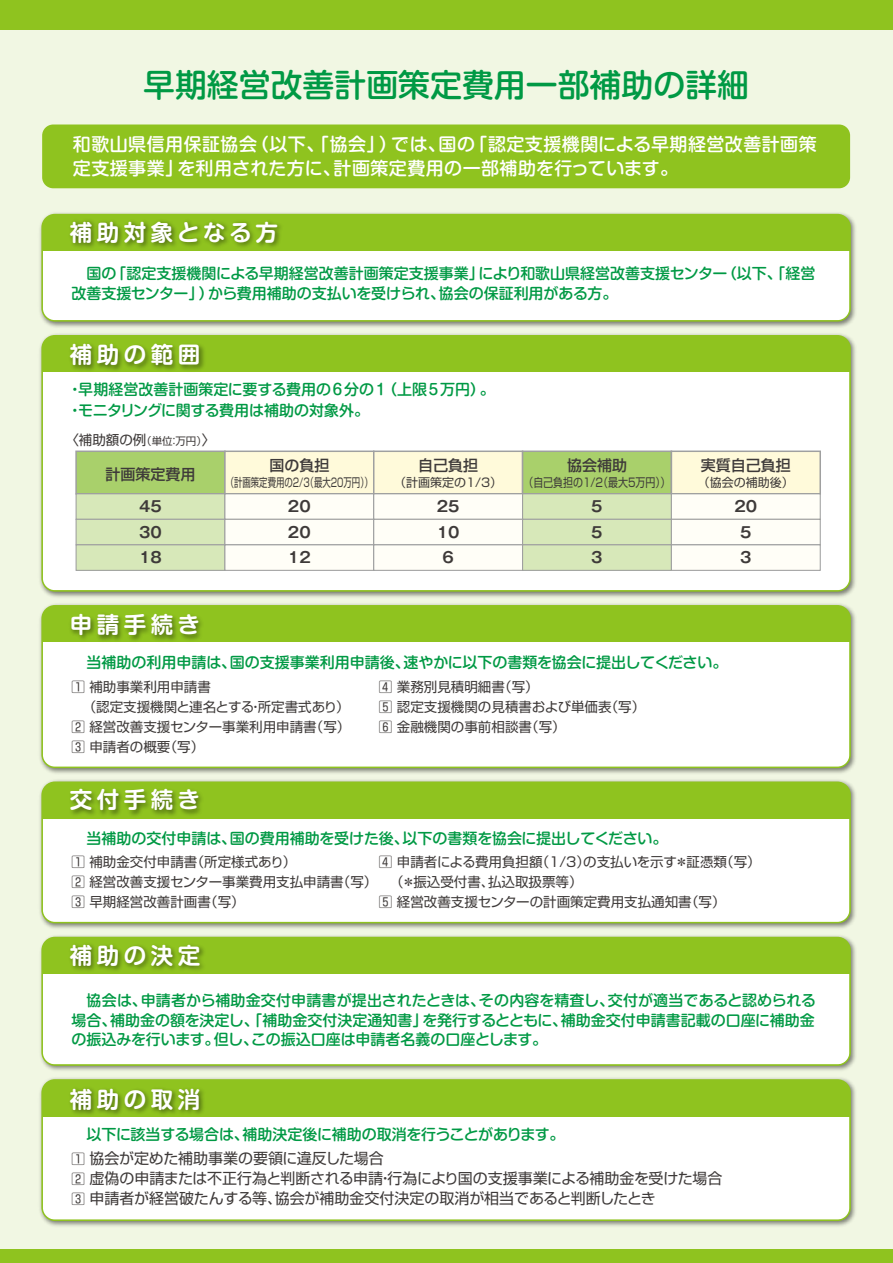
<style>
.page{position:relative;width:893px;height:1263px;background:#f1f7e3}
.page>*{position:absolute;margin:0;border:0;box-sizing:border-box;transform-origin:0 0}
.t1{font:500 31.95px "Shin M Go Pro";color:#094}
.t2{font:700 22.5px "Shin M Go Pro De";letter-spacing:.2em;color:#fff}
.t3{font:700 22.5px "Shin M Go Pro De";letter-spacing:.165em;color:#fff}
.t4{font:500 18px/24px "Shin M Go Pro";letter-spacing:.025em;color:#fff}
.t5{font:500 15px/19.5px "Shin M Go Pro";color:#094}
.t6{font:15px/20.2px "Shin Go Pro";letter-spacing:-.01em;color:#3e3a39}
.t7{font:500 15px "Shin M Go Pro";letter-spacing:-.02em;color:#094}
.t8{font:500 15px "Shin Go Pro";color:#3e3a39}
.t9{font:700 15px/25.5px "Gothic MB101 Pro De";color:#3e3a39;text-align:justify}
.t10{font:13.5px/20.2px "Shin Go Pro";color:#3e3a39}
.t11{font:12px "Shin Go Pro";color:#3e3a39;scale:.7 1}
.t12{font:12px "Shin Go Pro";color:#3e3a39}
.t13{font:12px "Shin Go Pro";color:#3e3a39;scale:.83 1}
.s1{font-size:10.5px}
.s2{font-size:13.5px}
</style>
<div class="page">
<div style="left:42px;top:124px;width:808px;height:64px;background:#8fc31f;border-radius:11px"></div>
<img style="left:40px;top:213px;width:816px;height:716px">
<div style="left:42px;top:251px;width:808px;height:70px;background:#fff"></div>
<div style="left:42px;top:215px;width:808px;height:36px;background:#8fc31f"></div>
<div style="left:41px;top:214px;width:810px;height:108px;border:2px solid #8fc31f;border-radius:13px"></div>
<img style="left:66px;top:216px;width:226px;height:38px">
<img style="left:40px;top:935px;width:816px;height:136px">
<div style="left:42px;top:974px;width:808px;height:91px;background:#fff"></div>
<div style="left:42px;top:937px;width:808px;height:37px;background:#8fc31f"></div>
<div style="left:41px;top:937px;width:810px;height:129px;border:2px solid #8fc31f;border-radius:13px"></div>
<img style="left:66px;top:939px;width:148px;height:39px">
<img style="left:40px;top:1078px;width:816px;height:148px">
<div style="left:42px;top:1116px;width:808px;height:104px;background:#fff"></div>
<div style="left:42px;top:1080px;width:808px;height:36px;background:#8fc31f"></div>
<div style="left:41px;top:1079px;width:810px;height:142px;border:2px solid #8fc31f;border-radius:13px"></div>
<img style="left:66px;top:1088px;width:148px;height:34px">
<div style="left:42px;top:642px;width:808px;height:125px;background:#fff"></div>
<div style="left:42px;top:606px;width:808px;height:36px;background:#8fc31f"></div>
<div style="left:41px;top:605px;width:810px;height:163px;border:2px solid #8fc31f;border-radius:13px"></div>
<img style="left:66px;top:614px;width:146px;height:32px">
<div style="left:42px;top:818px;width:808px;height:104px;background:#fff"></div>
<div style="left:42px;top:782px;width:808px;height:36px;background:#8fc31f"></div>
<div style="left:41px;top:781px;width:810px;height:142px;border:2px solid #8fc31f;border-radius:13px"></div>
<img style="left:66px;top:790px;width:146px;height:31px">
<div style="left:42px;top:372px;width:808px;height:219px;background:#fff"></div>
<div style="left:42px;top:336px;width:808px;height:36px;background:#8fc31f"></div>
<div style="left:41px;top:335px;width:810px;height:257px;border:2px solid #8fc31f;border-radius:13px"></div>
<div style="left:76px;top:451px;width:149px;height:43px;background:#a9d06b"></div>
<div style="left:75px;top:450px;width:151px;height:45px;border:2px solid #9fa0a0"></div>
<div style="left:225px;top:451px;width:149px;height:43px;background:#fffada"></div>
<div style="left:224px;top:450px;width:150px;height:45px;border:2px solid #9fa0a0"></div>
<div style="left:374px;top:451px;width:149px;height:43px;background:#fffada"></div>
<div style="left:373px;top:450px;width:150px;height:45px;border:2px solid #9fa0a0"></div>
<div style="left:523px;top:451px;width:148px;height:43px;background:#a9d06b"></div>
<div style="left:522px;top:450px;width:150px;height:45px;border:2px solid #9fa0a0"></div>
<div style="left:671px;top:451px;width:149px;height:43px;background:#fffada"></div>
<div style="left:671px;top:450px;width:150px;height:45px;border:2px solid #9fa0a0"></div>
<div style="left:76px;top:494px;width:149px;height:25px;background:#d7e8b9"></div>
<div style="left:76px;top:493px;width:149px;height:27px;border:1px solid #9fa0a0"></div>
<div style="left:225px;top:494px;width:149px;height:25px;background:#fffef7"></div>
<div style="left:224px;top:493px;width:150px;height:27px;border:1px solid #9fa0a0"></div>
<div style="left:374px;top:494px;width:149px;height:25px;background:#fffef7"></div>
<div style="left:373px;top:493px;width:150px;height:27px;border:1px solid #9fa0a0"></div>
<div style="left:523px;top:494px;width:148px;height:25px;background:#d7e8b9"></div>
<div style="left:522px;top:493px;width:150px;height:27px;border:1px solid #9fa0a0"></div>
<div style="left:671px;top:494px;width:149px;height:25px;background:#fffef7"></div>
<div style="left:671px;top:493px;width:150px;height:27px;border:1px solid #9fa0a0"></div>
<div style="left:76px;top:519px;width:149px;height:26px;background:#d7e8b9"></div>
<div style="left:76px;top:519px;width:149px;height:26px;border:1px solid #9fa0a0"></div>
<div style="left:225px;top:519px;width:149px;height:26px;background:#fffef7"></div>
<div style="left:224px;top:519px;width:150px;height:26px;border:1px solid #9fa0a0"></div>
<div style="left:374px;top:519px;width:149px;height:26px;background:#fffef7"></div>
<div style="left:373px;top:519px;width:150px;height:26px;border:1px solid #9fa0a0"></div>
<div style="left:523px;top:519px;width:148px;height:26px;background:#d7e8b9"></div>
<div style="left:522px;top:519px;width:150px;height:26px;border:1px solid #9fa0a0"></div>
<div style="left:671px;top:519px;width:149px;height:26px;background:#fffef7"></div>
<div style="left:671px;top:519px;width:150px;height:26px;border:1px solid #9fa0a0"></div>
<div style="left:76px;top:545px;width:149px;height:25px;background:#d7e8b9"></div>
<div style="left:76px;top:544px;width:149px;height:27px;border:1px solid #9fa0a0"></div>
<div style="left:225px;top:545px;width:149px;height:25px;background:#fffef7"></div>
<div style="left:224px;top:544px;width:150px;height:27px;border:1px solid #9fa0a0"></div>
<div style="left:374px;top:545px;width:149px;height:25px;background:#fffef7"></div>
<div style="left:373px;top:544px;width:150px;height:27px;border:1px solid #9fa0a0"></div>
<div style="left:523px;top:545px;width:148px;height:25px;background:#d7e8b9"></div>
<div style="left:522px;top:544px;width:150px;height:27px;border:1px solid #9fa0a0"></div>
<div style="left:671px;top:545px;width:149px;height:25px;background:#fffef7"></div>
<div style="left:671px;top:544px;width:150px;height:27px;border:1px solid #9fa0a0"></div>
<img style="left:66px;top:344px;width:148px;height:32px">
<div style="left:0;top:1249px;width:893px;height:14px;background:#8fc31f"></div>
<div style="left:0;top:0;width:893px;height:30px;background:#8fc31f"></div>
<h1 class="t1" style="left:143px;top:59px;width:607px">早期経営改善計画策定費用一部補助の詳細</h1>
<p class="t4" style="left:73px;top:130px;width:745px">和歌山県信用保証協会（以下、「協会」）では、国の「認定支援機関による早期経営改善計画策定支援事業」を利用された方に、計画策定費用の一部補助を行っています。</p>
<h2 class="t3" style="left:70px;top:214px;width:210px">補助対象となる方</h2>
<p class="t5" style="left:71px;top:262px;width:746px">　国の「認定支援機関による早期経営改善計画策定支援事業」により和歌山県経営改善支援センター（以下、「経営改善支援センター」）から費用補助の支払いを受けられ、協会の保証利用がある方。</p>
<h2 class="t2" style="left:70px;top:336px;width:132px">補助の範囲</h2>
<p class="t5" style="left:67px;top:376px;width:429px;line-height:21.3px">・早期経営改善計画策定に要する費用の6分の1（上限5万円）。・モニタリングに関する費用は補助の対象外。</p>
<p class="t10" style="left:65px;top:428px;width:151px">〈補助額の例<span class="s1">（単位：万円）</span>〉</p>
<p class="t8" style="left:105px;top:462px;width:92px">計画策定費用</p>
<p class="t8" style="left:269px;top:453px;width:61px">国の負担</p>
<p class="t11" style="left:226px;top:473px;width:212px">（計画策定費用の2/3（最大20万円））</p>
<p class="t8" style="left:418px;top:453px;width:61px">自己負担</p>
<p class="t12" style="left:394px;top:473px;width:110px">（計画策定の1/3）</p>
<p class="t8" style="left:567px;top:453px;width:61px">協会補助</p>
<p class="t13" style="left:523px;top:473px;width:179px">（自己負担の1/2（最大5万円））</p>
<p class="t8" style="left:701px;top:453px;width:91px">実質自己負担</p>
<p class="t12" style="left:698px;top:473px;width:98px">（協会の補助後）</p>
<p class="t9" style="left:139px;top:492px;width:24px">45<br>30<br>18</p>
<p class="t9" style="left:288px;top:492px;width:24px">20<br>20<br>12</p>
<p class="t9" style="left:437px;top:492px;width:24px;text-align:center">25<br>10<br>6</p>
<p class="t9" style="left:591px;top:492px;width:13px">5<br>5<br>3</p>
<p class="t9" style="left:734px;top:492px;width:24px;text-align:center">20<br>5<br>3</p>
<h2 class="t2" style="left:70px;top:606px;width:131px">申請手続き</h2>
<p class="t5" style="left:71px;top:650px;width:657px">　当補助の利用申請は、国の支援事業利用申請後、速やかに以下の書類を協会に提出してください。</p>
<p class="t10" style="left:71px;top:675px;width:280px">1 補助事業利用申請書<br>　 （認定支援機関と連名とする・所定書式あり）<br>2 経営改善支援センター事業利用申請書（写）<br>3 申請者の概要（写）</p>
<p class="t10" style="left:379px;top:675px;width:268px">4 業務別見積明細書（写）<br>5 認定支援機関の見積書および単価表（写）<br>6 金融機関の事前相談書（写）</p>
<h2 class="t2" style="left:70px;top:781px;width:131px">交付手続き</h2>
<p class="t5" style="left:71px;top:827px;width:598px">　当補助の交付申請は、国の費用補助を受けた後、以下の書類を協会に提出してください。</p>
<p class="t10" style="left:71px;top:850px;width:513px">1 補助金交付申請書（所定様式あり）<br>2 経営改善支援センター事業費用支払申請書（写）　 （＊振込受付書、払込取扱票等）<br>3 早期経営改善計画書（写）</p>
<p class="t10" style="left:379px;top:850px;width:383px">4 申請者による費用負担額（1/3）の支払いを示す＊証憑類（写）</p>
<p class="t10" style="left:379px;top:890px;width:348px">5 経営改善支援センターの計画策定費用支払通知書（写）</p>
<h2 class="t2" style="left:70px;top:937px;width:132px">補助の決定</h2>
<p class="t5" style="left:71px;top:989px;width:746px;text-align:justify">　協会は、申請者から補助金交付申請書が提出されたときは、その内容を精査し、交付が適当であると認められる場合、補助金の額を決定し、「補助金交付決定通知書」を発行するとともに、補助金交付申請書記載の口座に補助金の振込みを行います。但し、この振込口座は申請者名義の口座とします。</p>
<h2 class="t2" style="left:70px;top:1081px;width:132px">補助の取消</h2>
<p class="t7" style="left:71px;top:1122px;width:495px">　以下に該当する場合は、補助決定後に補助の取消を行うことがあります。</p>
<p class="t6" style="left:71px;top:1146px;width:653px"><span class="s2">1</span> 協会が定めた補助事業の要領に違反した場合<br><span class="s2">2</span> 虚偽の申請または不正行為と判断される申請・行為により国の支援事業による補助金を受けた場合<br><span class="s2">3</span> 申請者が経営破たんする等、協会が補助金交付決定の取消が相当であると判断したとき</p>
</div>
